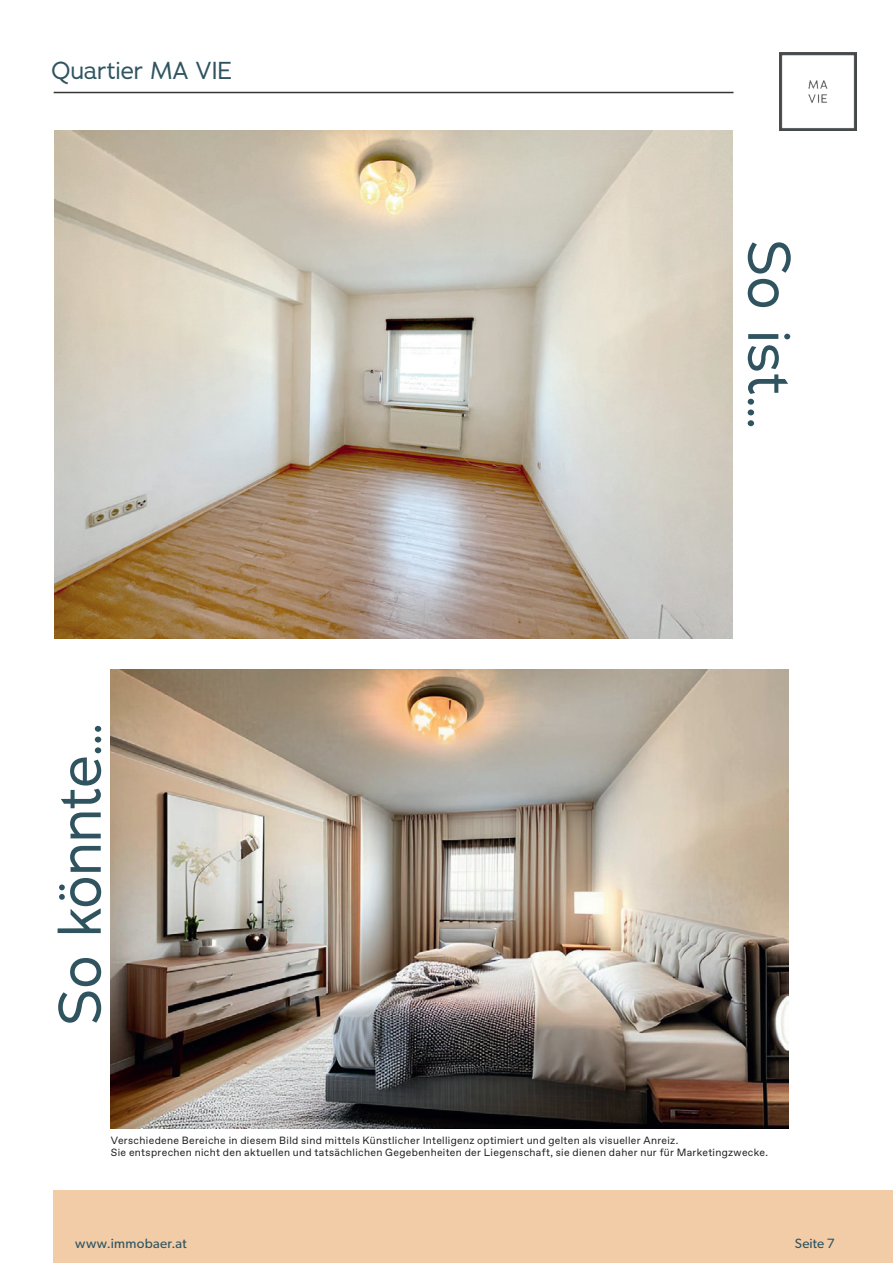
<style>
.page{position:relative;width:893px;height:1263px;background:#fff}
.page>*{position:absolute;margin:0;border:0;box-sizing:border-box;transform-origin:0 0}
.t1{font:58.5px "Adrianna";letter-spacing:.005em;color:#2f5460}
.t2{font:24px "Adrianna";letter-spacing:-.005em;color:#2f5460}
.t3{font:13.5px "Gibson";letter-spacing:.02em;color:#2f5460}
.t4{font:10.5px/12.6px "Favorit Pro";letter-spacing:.03em;color:#231f20}
</style>
<div class="page">
<div style="left:54px;top:1191px;width:839px;height:72px;background:#f2cca6"></div>
<hr style="left:54px;top:92px;width:679px;height:1px;background:#363536">
<img style="left:779px;top:53px;width:78px;height:77px">
<img style="left:55px;top:130px;width:677px;height:508px">
<img style="left:111px;top:670px;width:677px;height:458px">
<h2 class="t2" style="left:51px;top:55px;width:182px">Quartier MA VIE</h2>
<h1 class="t1" style="left:42px;top:1025px;width:303px;rotate:-90deg">So könnte...</h1>
<h1 class="t1" style="left:806px;top:240px;width:190px;rotate:90deg">So ist...</h1>
<p class="t4" style="left:111px;top:1133px;width:659px">Verschiedene Bereiche in diesem Bild sind mittels Künstlicher Intelligenz optimiert und gelten als visueller Anreiz.<br>Sie entsprechen nicht den aktuellen und tatsächlichen Gegebenheiten der Liegenschaft, sie dienen daher nur für Marketingzwecke.</p>
<p class="t3" style="left:75px;top:1235px;width:113px">www.immobaer.at</p>
<p class="t3" style="left:795px;top:1235px;width:41px">Seite 7</p>
</div>
